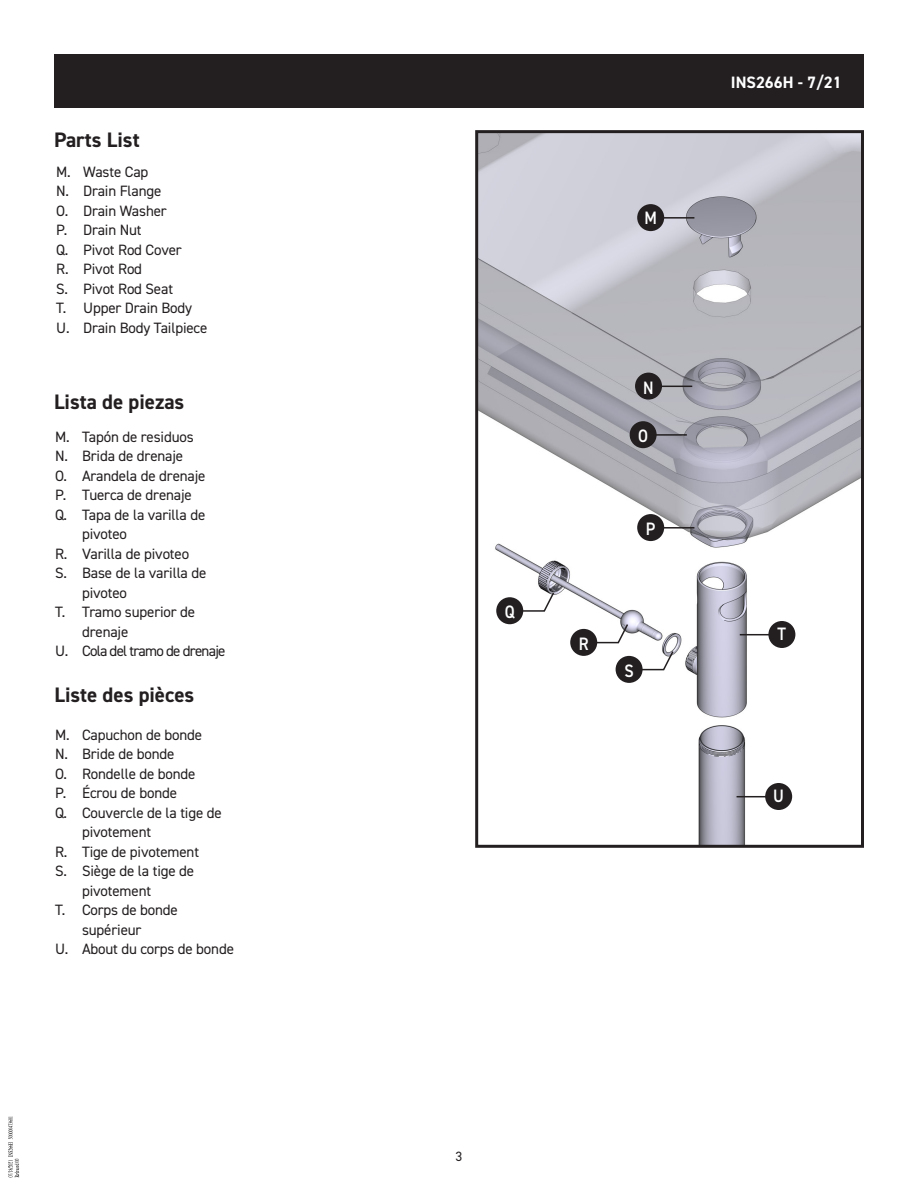
<style>
.page{position:relative;width:918px;height:1188px;background:#fff}
.page>*{position:absolute;margin:0;border:0;box-sizing:border-box;transform-origin:0 0}
.t1{font:700 21px "DIN2014";color:#231f20}
.Callout_Circles{font:600 18px "DIN2014";color:#fff;scale:.9 1}
.t2{font:700 16.5px "DIN2014";color:#fff}
.t3{font:15px/19.5px "DIN2014";letter-spacing:-.01em;color:#231f20}
.t4{font:15px "DIN2014";letter-spacing:-.05em;color:#231f20}
.Description_Content{font:13.5px "DIN2014";color:#231f20}
</style>
<div class="page">
<div style="left:54px;top:54px;width:810px;height:54px;background:#231f20"></div>
<svg style="left:475px;top:130px;width:389px;height:718px"></svg>
<div style="left:637px;top:204px;width:27px;height:27px;background:#231f20;border-radius:50%"></div>
<hr style="left:663px;top:217px;width:31px;height:2px;background:#231f20">
<div style="left:635px;top:373px;width:27px;height:27px;background:#231f20;border-radius:50%"></div>
<hr style="left:661px;top:386px;width:31px;height:1px;background:#231f20">
<div style="left:630px;top:421px;width:27px;height:27px;background:#231f20;border-radius:50%"></div>
<hr style="left:656px;top:434px;width:31px;height:2px;background:#231f20">
<div style="left:637px;top:514px;width:27px;height:27px;background:#231f20;border-radius:50%"></div>
<hr style="left:663px;top:527px;width:31px;height:2px;background:#231f20">
<div style="left:496px;top:597px;width:27px;height:27px;background:#231f20;border-radius:50%"></div>
<svg style="left:521px;top:591px;width:35px;height:21px"></svg>
<div style="left:570px;top:629px;width:27px;height:27px;background:#231f20;border-radius:50%"></div>
<svg style="left:595px;top:623px;width:34px;height:21px"></svg>
<div style="left:616px;top:656px;width:27px;height:27px;background:#231f20;border-radius:50%"></div>
<svg style="left:640px;top:650px;width:35px;height:21px"></svg>
<div style="left:768px;top:621px;width:27px;height:27px;background:#231f20;border-radius:50%"></div>
<hr style="left:740px;top:634px;width:31px;height:1px;background:#231f20">
<div style="left:765px;top:783px;width:27px;height:27px;background:#231f20;border-radius:50%"></div>
<hr style="left:737px;top:796px;width:31px;height:1px;background:#231f20">
<svg style="left:8px;top:1117px;width:11px;height:60px"></svg>
<p class="t1" style="left:54px;top:126px;width:87px">Parts List</p>
<p class="t3" style="left:56px;top:162px;width:94px">M. Waste Cap</p>
<p class="t3" style="left:56px;top:181px;width:107px">N. Drain Flange</p>
<p class="t3" style="left:56px;top:201px;width:112px">O. Drain Washer</p>
<p class="t3" style="left:56px;top:220px;width:87px">P. Drain Nut</p>
<p class="t3" style="left:56px;top:240px;width:127px">Q. Pivot Rod Cover</p>
<p class="t3" style="left:56px;top:259px;width:87px">R. Pivot Rod</p>
<p class="t3" style="left:56px;top:279px;width:118px">S. Pivot Rod Seat</p>
<p class="t3" style="left:56px;top:298px;width:138px">T. Upper Drain Body</p>
<p class="t3" style="left:56px;top:318px;width:153px">U. Drain Body Tailpiece</p>
<p class="t1" style="left:54px;top:388px;width:132px">Lista de piezas</p>
<p class="t3" style="left:55px;top:426px;width:140px">M. Tapón de residuos</p>
<p class="t3" style="left:55px;top:446px;width:130px">N. Brida de drenaje</p>
<p class="t3" style="left:55px;top:465px;width:152px">O. Arandela de drenaje</p>
<p class="t3" style="left:55px;top:485px;width:138px">P. Tuerca de drenaje</p>
<p class="t3" style="left:82px;top:504px;width:125px;text-indent:-27px">Q. Tapa de la varilla de pivoteo</p>
<p class="t3" style="left:55px;top:543px;width:136px">R. Varilla de pivoteo</p>
<p class="t3" style="left:82px;top:563px;width:126px;text-indent:-27px">S. Base de la varilla de pivoteo</p>
<p class="t3" style="left:82px;top:602px;width:115px;text-indent:-27px">T. Tramo superior de drenaje</p>
<p class="t4" style="left:55px;top:641px;width:172px">U. Cola del tramo de drenaje</p>
<p class="t1" style="left:54px;top:681px;width:141px">Liste des pièces</p>
<p class="t3" style="left:55px;top:724px;width:149px">M. Capuchon de bonde</p>
<p class="t3" style="left:55px;top:744px;width:121px">N. Bride de bonde</p>
<p class="t3" style="left:55px;top:763px;width:142px">O. Rondelle de bonde</p>
<p class="t3" style="left:55px;top:783px;width:123px">P. Écrou de bonde</p>
<p class="t3" style="left:82px;top:802px;width:141px;text-indent:-27px">Q. Couvercle de la tige de pivotement</p>
<p class="t3" style="left:55px;top:841px;width:145px">R. Tige de pivotement</p>
<p class="t3" style="left:55px;top:861px;width:141px">S. Siège de la tige de</p>
<p class="t3" style="left:82px;top:880px;width:71px">pivotement</p>
<p class="t3" style="left:82px;top:900px;width:97px;text-indent:-27px">T. Corps de bonde supérieur</p>
<p class="t3" style="left:55px;top:939px;width:180px">U. About du corps de bonde</p>
<p class="Callout_Circles" style="left:505px;top:600px;width:13px">Q</p>
<p class="Callout_Circles" style="left:644px;top:205px;width:15px">M</p>
<p class="Callout_Circles" style="left:643px;top:375px;width:13px">N</p>
<p class="Callout_Circles" style="left:638px;top:424px;width:13px">O</p>
<p class="Callout_Circles" style="left:646px;top:517px;width:12px">P</p>
<p class="Callout_Circles" style="left:579px;top:632px;width:12px">R</p>
<p class="Callout_Circles" style="left:624px;top:659px;width:12px">S</p>
<p class="t2" style="left:731px;top:71px;width:112px">INS266H - 7/21</p>
<p class="Callout_Circles" style="left:778px;top:622px;width:11px">T</p>
<p class="Callout_Circles" style="left:773px;top:784px;width:14px">U</p>
<p class="Description_Content" style="left:456px;top:1148px;width:8px">3</p>
</div>
